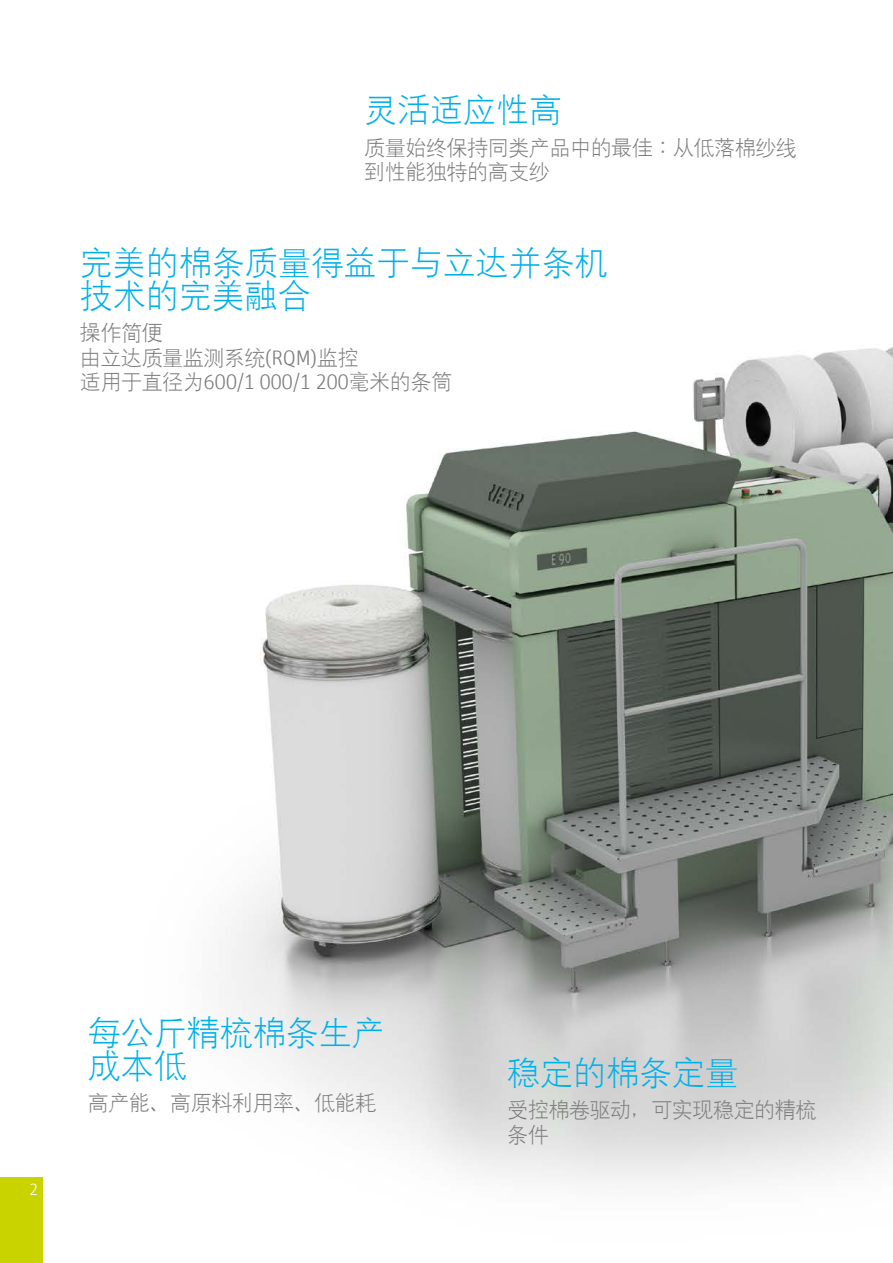
<style>
.page{position:relative;width:893px;height:1263px;background:#fff}
.page>*{position:absolute;margin:0;border:0;box-sizing:border-box;transform-origin:0 0}
.t1{font:33px/33px "Hanyi Xi Deng Xian";color:#00b0e9}
.t2{font:21px/24.8px "Hanyi Xi Deng Xian";letter-spacing:-.02em;color:#7c7b7b}
.t3{font:300 16.5px "Unit Pro";color:#fff}
</style>
<div class="page">
<img style="left:225px;top:347px;width:668px;height:835px">
<div style="left:0;top:1178px;width:43px;height:85px;background:#c8d300"></div>
<h1 class="t1" style="left:364px;top:94px;width:199px">灵活适应性高</h1>
<p class="t2" style="left:364px;top:135px;width:434px">质量始终保持同类产品中的最佳：从低落棉纱线到性能独特的高支纱</p>
<h1 class="t1" style="left:80px;top:246px;width:529px">完美的棉条质量得益于与立达并条机技术的完美融合</h1>
<p class="t2" style="left:80px;top:321px;width:374px">操作简便<br>由立达质量监测系统(RQM)监控<br>适用于直径为600/1 000/1 200毫米的条筒</p>
<p class="t3" style="left:29px;top:1178px;width:11px">8</p>
<p class="t3" style="left:29px;top:1178px;width:11px">2</p>
<h1 class="t1" style="left:88px;top:1017px;width:299px">每公斤精梳棉条生产成本低</h1>
<p class="t2" style="left:88px;top:1091px;width:290px">高产能、高原料利用率、低能耗</p>
<h1 class="t1" style="left:507px;top:1056px;width:232px">稳定的棉条定量</h1>
<p class="t2" style="left:507px;top:1098px;width:311px">受控棉卷驱动，可实现稳定的精梳条件</p>
</div>
